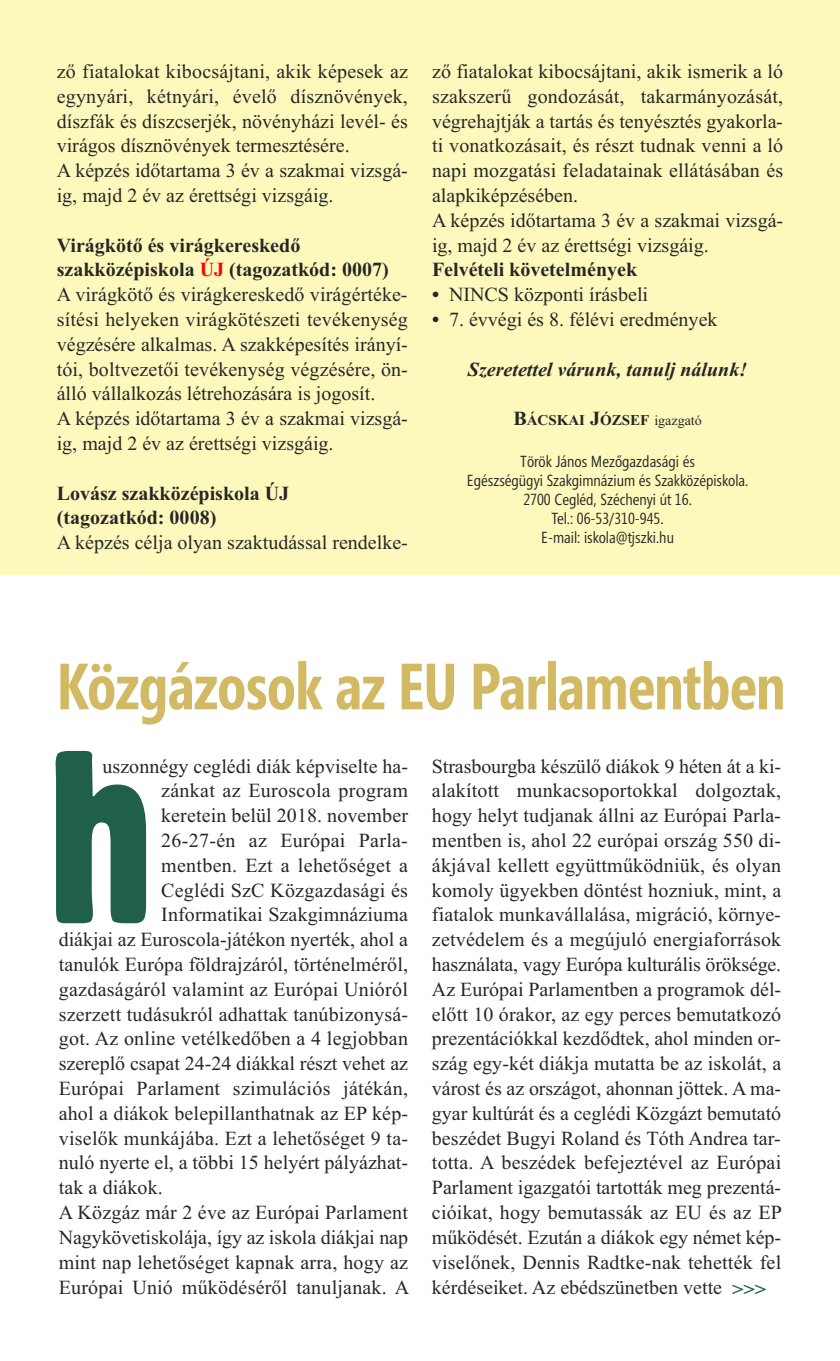
<style>
.page{position:relative;width:840px;height:1361px;background:#fff}
.page>*{position:absolute;margin:0;border:0;box-sizing:border-box;transform-origin:0 0}
.t1{font:237.8px "Gothic 821 Cn HU Normal";color:#1f5f4c}
.t2{font:700 65.2px "Segoe Condensed";letter-spacing:-.015em;color:#d2b963;scale:.96 1}
.t3{font:20px/24.8px "Times New Roman";letter-spacing:.005em;color:#272627}
.t4{font:700 20px/24.8px "Times New Roman";color:#272627}
.t5{font:italic 700 20px "Times New Roman";color:#272627}
.t6{font:16px/19.2px "Segoe Condensed";color:#272627;text-align:center}
.t7{font:700 15px "Times New Roman";color:#272627}
.s1{font-weight:700}
.s2{font-weight:700;color:#f00}
.s3{font-size:20px}
.s4{font-weight:400;font-size:14px}
.s5{font-weight:700;color:#1f5f4c}
</style>
<div class="page">
<div style="left:0;top:0;width:839px;height:574px;background:#fdf9bc"></div>
<p class="t3" style="left:57px;top:59px;width:352px">ző fiatalokat kibocsájtani, akik képesek az egynyári, kétnyári, évelő dísznövények, díszfák és díszcserjék, növényházi levél- és virágos dísznövények termesztésére.<br>A képzés időtartama 3 év a szakmai vizsgá&shy;ig, majd 2 év az érettségi vizsgáig.</p>
<p class="t3" style="left:57px;top:232px;width:352px"><span class="s1">Virágkötő és virágkereskedő szakközépiskola</span> <span class="s2">ÚJ</span> <span class="s1">(tagozatkód: 0007)<br></span>A virágkötő és virágkereskedő virágértéke&shy;sítési helyeken virágkötészeti tevékenység végzésére alkalmas. A szakképesítés irányí&shy;tói, boltvezetői tevékenység végzésére, ön&shy;álló vállalkozás létrehozására is jogosít.<br>A képzés időtartama 3 év a szakmai vizsgá&shy;ig, majd 2 év az érettségi vizsgáig.</p>
<p class="t4" style="left:57px;top:480px;width:234px">Lovász szakközépiskola ÚJ (tagozatkód: 0008)</p>
<p class="t3" style="left:57px;top:530px;width:352px">A képzés célja olyan szaktudással rendelke-</p>
<p class="t3" style="left:432px;top:59px;width:352px">ző fiatalokat kibocsájtani, akik ismerik a ló szakszerű gondozását, takarmányozását, végrehajtják a tartás és tenyésztés gyakorla&shy;ti vonatkozásait, és részt tudnak venni a ló napi mozgatási feladatainak ellátásában és alapkiképzésében.<br>A képzés időtartama 3 év a szakmai vizsgá&shy;ig, majd 2 év az érettségi vizsgáig.</p>
<p class="t4" style="left:432px;top:257px;width:206px">Felvételi követelmények</p>
<p class="t3" style="left:432px;top:282px;width:217px"><span class="s1">•</span> NINCS központi írásbeli</p>
<p class="t3" style="left:432px;top:307px;width:287px"><span class="s1">•</span> 7. évvégi és 8. félévi eredmények</p>
<p class="t5" style="left:467px;top:357px;width:280px">Szeretettel várunk, tanulj nálunk!</p>
<p class="t7" style="left:513px;top:411px;width:190px"><span class="s3">B</span>ÁCSKAI <span class="s3">J</span>ÓZSEF <span class="s4">igazgató</span></p>
<p class="t6" style="left:466px;top:451px;width:283px">Török János Mezőgazdasági és<br>Egészségügyi Szakgimnázium és Szakközépiskola.<br>2700 Cegléd, Széchenyi út 16.<br>Tel.: 06-53/310-945.<br>E-mail: iskola@tjszki.hu</p>
<h2 class="t2" style="left:57px;top:648px;width:760px">Közgázosok az EU Parlamentben</h2>
<h1 class="t1" style="left:47px;top:702px;width:110px">h</h1>
<p class="t3" style="left:102px;top:753px;width:307px">uszonnégy ceglédi diák képviselte ha-</p>
<p class="t3" style="left:161px;top:778px;width:248px">zánkat az Euroscola program</p>
<p class="t3" style="left:161px;top:803px;width:248px">keretein belül 2018. november</p>
<p class="t3" style="left:161px;top:827px;width:248px">26-27-én az Európai Parla-</p>
<p class="t3" style="left:161px;top:852px;width:248px">mentben. Ezt a lehetőséget a</p>
<p class="t3" style="left:161px;top:877px;width:248px">Ceglédi SzC Közgazdasági és</p>
<p class="t3" style="left:161px;top:902px;width:248px">Informatikai Szakgimnáziuma</p>
<p class="t3" style="left:59px;top:927px;width:350px">diákjai az Euroscola-játékon nyerték, ahol a</p>
<p class="t3" style="left:59px;top:951px;width:350px">tanulók Európa földrajzáról, történelméről,</p>
<p class="t3" style="left:59px;top:976px;width:350px">gazdaságáról valamint az Európai Unióról</p>
<p class="t3" style="left:59px;top:1001px;width:351px">szerzett tudásukról adhattak tanúbizonysá-</p>
<p class="t3" style="left:59px;top:1026px;width:350px">got. Az online vetélkedőben a 4 legjobban</p>
<p class="t3" style="left:59px;top:1051px;width:350px">szereplő csapat 24-24 diákkal részt vehet az</p>
<p class="t3" style="left:59px;top:1075px;width:350px">Európai Parlament szimulációs játékán,</p>
<p class="t3" style="left:59px;top:1100px;width:351px">ahol a diákok belepillanthatnak az EP kép-</p>
<p class="t3" style="left:59px;top:1125px;width:351px">viselők munkájába. Ezt a lehetőséget 9 ta-</p>
<p class="t3" style="left:59px;top:1150px;width:351px">nuló nyerte el, a többi 15 helyért pályázhat-</p>
<p class="t3" style="left:59px;top:1175px;width:105px">tak a diákok.</p>
<p class="t3" style="left:59px;top:1199px;width:350px">A Közgáz már 2 éve az Európai Parlament</p>
<p class="t3" style="left:59px;top:1224px;width:350px">Nagykövetiskolája, így az iskola diákjai nap</p>
<p class="t3" style="left:59px;top:1249px;width:350px">mint nap lehetőséget kapnak arra, hogy az</p>
<p class="t3" style="left:59px;top:1274px;width:352px">Európai Unió működéséről tanuljanak. A</p>
<p class="t3" style="left:431px;top:753px;width:351px;text-align:justify">Strasbourgba készülő diákok 9 héten át a ki&shy;alakított munkacsoportokkal dolgoztak, hogy helyt tudjanak állni az Európai Parla&shy;mentben is, ahol 22 európai ország 550 di&shy;ákjával kellett együttműködniük, és olyan komoly ügyekben döntést hozniuk, mint, a fiatalok munkavállalása, migráció, környe&shy;zetvédelem és a megújuló energiaforrások használata, vagy Európa kulturális öröksége.<br>Az Európai Parlamentben a programok dél&shy;előtt 10 órakor, az egy perces bemutatkozó prezentációkkal kezdődtek, ahol minden or&shy;szág egy-két diákja mutatta be az iskolát, a várost és az országot, ahonnan jöttek. A ma&shy;gyar kultúrát és a ceglédi Közgázt bemutató beszédet Bugyi Roland és Tóth Andrea tar&shy;totta. A beszédek befejeztével az Európai Parlament igazgatói tartották meg prezentá&shy;cióikat, hogy bemutassák az EU és az EP működését. Ezután a diákok egy német kép&shy;viselőnek, Dennis Radtke-nak tehették fel kérdéseiket. Az ebédszünetben vette <span class="s5">&gt;&gt;&gt;</span></p>
</div>
